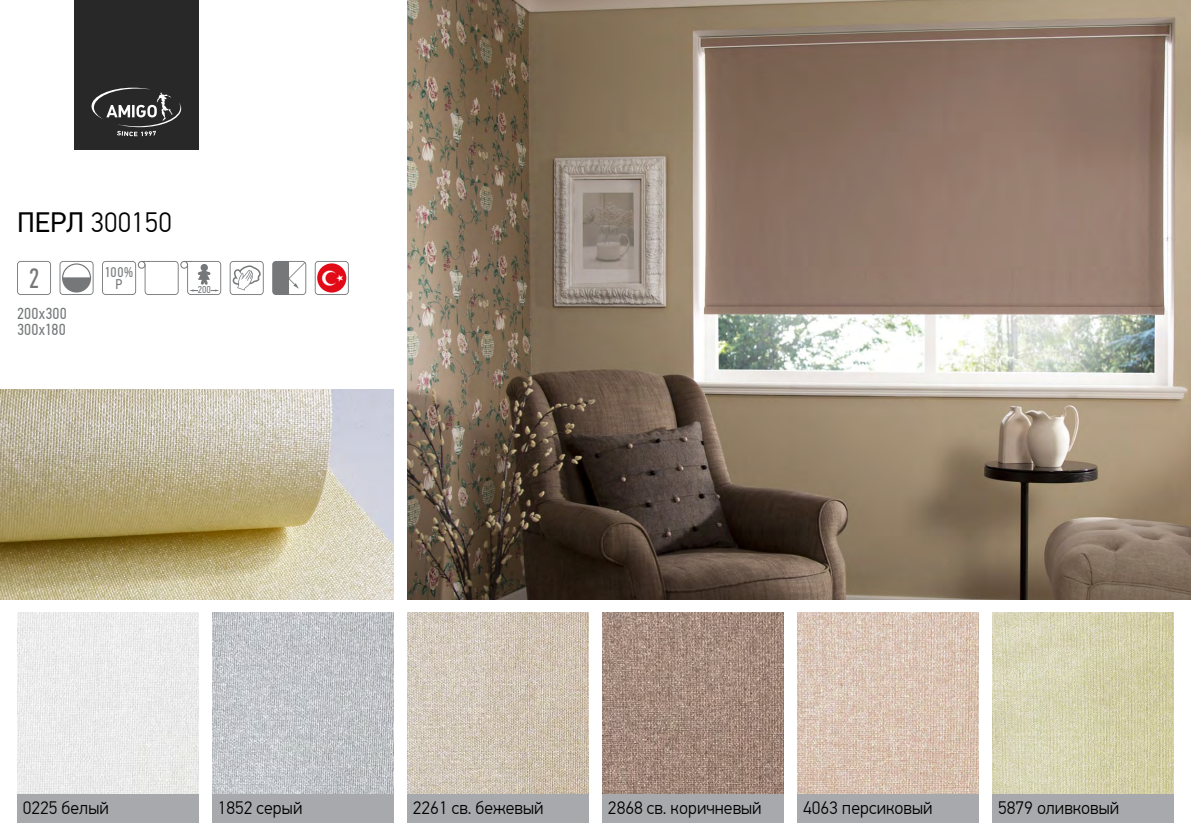
<style>
.page{position:relative;width:1191px;height:840px;background:#fff}
.page>*{position:absolute;margin:0;border:0;box-sizing:border-box;transform-origin:0 0}
.t1{font:300 28px "PF Din Text Pro";color:#000}
.t2{font:28px "PF Din Text Comp Pro";color:#757779}
.t3{font:300 18px "PF Din Text Pro";color:#000}
.t4{font:16px/16px "PF Din Text Cond Pro";letter-spacing:.01em;color:#757779}
.t5{font:14px/12px "PF Din Text Cond Pro";color:#757779;text-align:center}
.t6{font:10px "PF Din Text Cond Pro";color:#757779}
.s1{font-weight:400}
</style>
<div class="page">
<img style="left:992px;top:612px;width:182px;height:182px">
<div style="left:992px;top:794px;width:182px;height:28px;background:#a7a9ac"></div>
<img style="left:797px;top:612px;width:182px;height:182px">
<div style="left:797px;top:794px;width:182px;height:28px;background:#a7a9ac"></div>
<img style="left:602px;top:612px;width:181px;height:182px">
<div style="left:602px;top:794px;width:181px;height:28px;background:#a7a9ac"></div>
<img style="left:407px;top:612px;width:181px;height:182px">
<div style="left:407px;top:794px;width:181px;height:28px;background:#a7a9ac"></div>
<img style="left:212px;top:612px;width:181px;height:182px">
<div style="left:212px;top:794px;width:181px;height:28px;background:#a7a9ac"></div>
<img style="left:17px;top:612px;width:181px;height:182px">
<div style="left:17px;top:794px;width:181px;height:28px;background:#a7a9ac"></div>
<svg style="left:60px;top:261px;width:34px;height:34px"></svg>
<svg style="left:230px;top:261px;width:34px;height:34px"></svg>
<svg style="left:17px;top:261px;width:34px;height:34px"></svg>
<svg style="left:102px;top:260px;width:119px;height:35px"></svg>
<img style="left:407px;top:0;width:784px;height:599px">
<div style="left:74px;top:0;width:125px;height:150px;background:#292829"></div>
<svg style="left:92px;top:88px;width:89px;height:48px"></svg>
<svg style="left:272px;top:261px;width:34px;height:34px"></svg>
<img style="left:0;top:389px;width:393px;height:210px">
<svg style="left:315px;top:261px;width:34px;height:34px"></svg>
<h1 class="t1" style="left:17px;top:206px;width:156px"><span class="s1">ПЕРЛ</span> 300150</h1>
<p class="t5" style="left:105px;top:266px;width:30px">100%<br>P</p>
<h1 class="t2" style="left:29px;top:262px;width:12px">2</h1>
<p class="t4" style="left:17px;top:305px;width:51px">200х300<br>300х180</p>
<p class="t6" style="left:198px;top:284px;width:15px">200</p>
<p class="t3" style="left:23px;top:797px;width:88px">0225 белый</p>
<p class="t3" style="left:218px;top:797px;width:86px">1852 серый</p>
<p class="t3" style="left:413px;top:797px;width:132px">2261 св. бежевый</p>
<p class="t3" style="left:608px;top:797px;width:155px">2868 св. коричневый</p>
<p class="t3" style="left:803px;top:797px;width:131px">4063 персиковый</p>
<p class="t3" style="left:998px;top:797px;width:123px">5879 оливковый</p>
</div>
